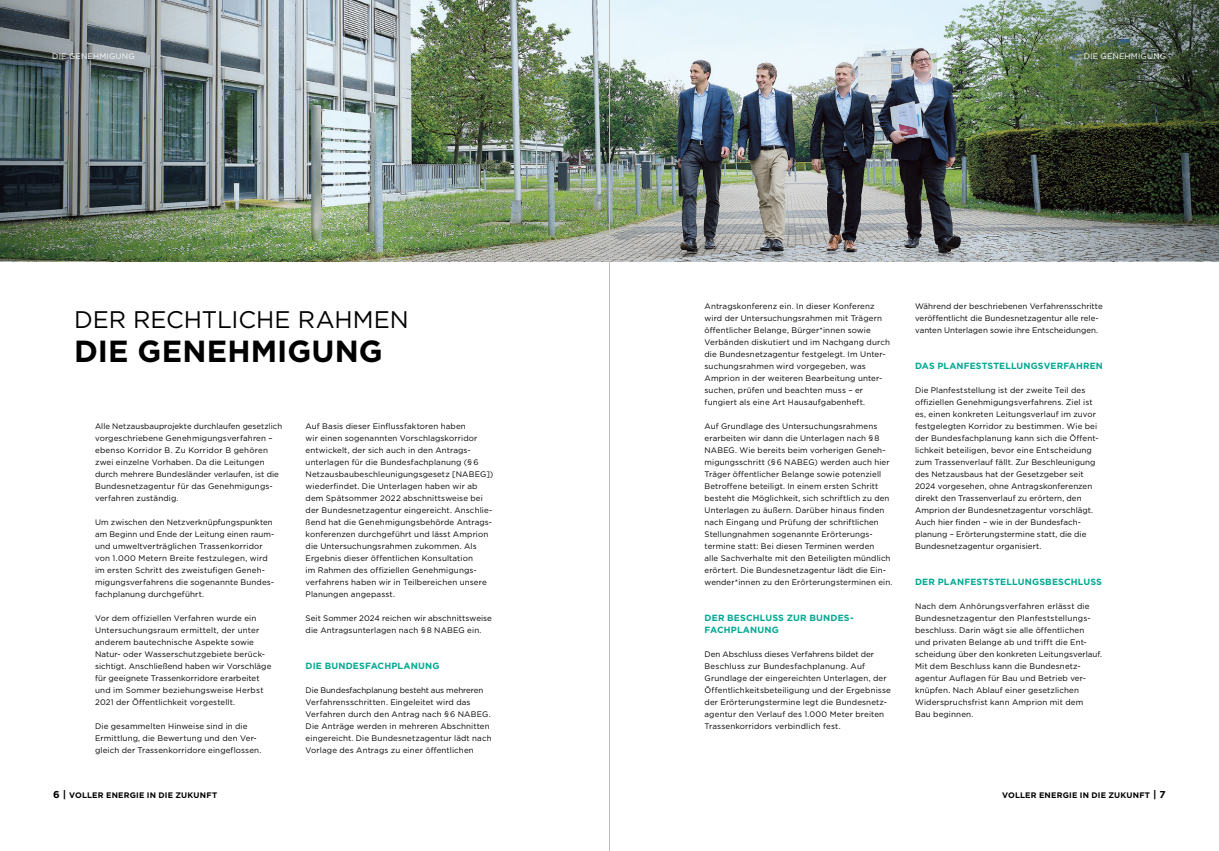
<style>
.page{position:relative;width:1219px;height:851px;background:#fff}
.page>*{position:absolute;margin:0;border:0;box-sizing:border-box;transform-origin:0 0}
.t1{font:700 30.5px "Gotham";letter-spacing:.005em;color:#000}
.t2{font:24px "Gotham";letter-spacing:-.005em;color:#000}
.t3{font:700 9px/12px "Gotham";letter-spacing:.02em;color:#00a993}
.t4{font:8px/12px "Gotham";letter-spacing:.015em;color:#000}
.t5{font:700 8px "Gotham";letter-spacing:.025em;color:#000}
.t6{font:8px "Gotham";letter-spacing:.025em;color:#fff}
.s1{font-size:10px}
</style>
<div class="page">
<img style="left:610px;top:0;width:157px;height:261px">
<img style="left:0;top:0;width:609px;height:261px">
<img style="left:767px;top:0;width:452px;height:261px">
<hr style="left:609px;top:0;width:1px;height:850px;background:#bebdbc">
<p class="t6" style="left:52px;top:51px;width:84px">DIE GENEHMIGUNG</p>
<p class="t6" style="left:1084px;top:51px;width:84px">DIE GENEHMIGUNG</p>
<h2 class="t2" style="left:74px;top:304px;width:336px">DER RECHTLICHE RAHMEN</h2>
<h1 class="t1" style="left:74px;top:331px;width:310px">DIE GENEHMIGUNG</h1>
<p class="t4" style="left:95px;top:420px;width:189px">Alle Netzausbauprojekte durchlaufen gesetzlich vorgeschriebene Genehmigungsverfahren – ebenso Korridor B. Zu Korridor B gehören zwei einzelne Vorhaben. Da die Leitungen durch mehrere Bundesländer verlaufen, ist die Bundesnetzagentur für das Genehmigungs&shy;verfahren zuständig.</p>
<p class="t4" style="left:95px;top:516px;width:181px">Um zwischen den Netzverknüpfungspunkten am Beginn und Ende der Leitung einen raum&shy;und umweltverträglichen Trassenkorridor von 1.000 Metern Breite festzulegen, wird im ersten Schritt des zweistufigen Geneh&shy;migungsverfahrens die sogenannte Bundes&shy;fachplanung durchgeführt.</p>
<p class="t4" style="left:95px;top:612px;width:178px">Vor dem offiziellen Verfahren wurde ein Untersuchungsraum ermittelt, der unter anderem bautechnische Aspekte sowie Natur- oder Wasserschutzgebiete berück&shy;sichtigt. Anschließend haben wir Vorschläge für geeignete Trassenkorridore erarbeitet und im Sommer beziehungsweise Herbst 2021 der Öffentlichkeit vorgestellt.</p>
<p class="t4" style="left:95px;top:720px;width:168px">Die gesammelten Hinweise sind in die<br>Ermittlung, die Bewertung und den Ver&shy;gleich der Trassenkorridore eingeflossen.</p>
<p class="t4" style="left:306px;top:420px;width:189px">Auf Basis dieser Einflussfaktoren haben<br>wir einen sogenannten Vorschlagskorridor entwickelt, der sich auch in den Antrags&shy;unterlagen für die Bundesfachplanung (§ 6<br>Netzausbaubeschleunigungsgesetz [NABEG]) wiederfindet. Die Unterlagen haben wir ab dem Spätsommer 2022 abschnittsweise bei der Bundesnetzagentur eingereicht. Anschlie&shy;ßend hat die Genehmigungsbehörde Antrags&shy;konferenzen durchgeführt und lässt Amprion die Untersuchungsrahmen zukommen. Als Ergebnis dieser öffentlichen Konsultation<br>im Rahmen des offiziellen Genehmigungs&shy;verfahrens haben wir in Teilbereichen unsere Planungen angepasst.</p>
<p class="t4" style="left:306px;top:612px;width:188px">Seit Sommer 2024 reichen wir abschnittsweise die Antragsunterlagen nach § 8 NABEG ein.</p>
<p class="t3" style="left:306px;top:659px;width:135px">DIE BUNDESFACHPLANUNG</p>
<p class="t4" style="left:306px;top:684px;width:188px">Die Bundesfachplanung besteht aus mehreren Verfahrensschritten. Eingeleitet wird das Verfahren durch den Antrag nach § 6 NABEG.<br>Die Anträge werden in mehreren Abschnitten eingereicht. Die Bundesnetzagentur lädt nach Vorlage des Antrags zu einer öffentlichen</p>
<p class="t4" style="left:705px;top:300px;width:187px">Antragskonferenz ein. In dieser Konferenz wird der Untersuchungsrahmen mit Trägern öffentlicher Belange, Bürger*innen sowie Verbänden diskutiert und im Nachgang durch die Bundesnetzagentur festgelegt. Im Unter&shy;suchungsrahmen wird vorgegeben, was Amprion in der weiteren Bearbeitung unter&shy;suchen, prüfen und beachten muss – er fungiert als eine Art Hausaufgabenheft.</p>
<p class="t4" style="left:705px;top:420px;width:189px">Auf Grundlage des Untersuchungsrahmens erarbeiten wir dann die Unterlagen nach § 8<br>NABEG. Wie bereits beim vorherigen Geneh&shy;migungsschritt (§ 6 NABEG) werden auch hier Träger öffentlicher Belange sowie potenziell Betroffene beteiligt. In einem ersten Schritt besteht die Möglichkeit, sich schriftlich zu den Unterlagen zu äußern. Darüber hinaus finden nach Eingang und Prüfung der schriftlichen Stellungnahmen sogenannte Erörterungs&shy;termine statt: Bei diesen Terminen werden<br>alle Sachverhalte mit den Beteiligten mündlich erörtert. Die Bundesnetzagentur lädt die Ein&shy;wender*innen zu den Erörterungsterminen ein.</p>
<p class="t3" style="left:705px;top:611px;width:150px">DER BESCHLUSS ZUR BUNDES-<br>FACHPLANUNG</p>
<p class="t4" style="left:705px;top:648px;width:188px">Den Abschluss dieses Verfahrens bildet der Beschluss zur Bundesfachplanung. Auf Grundlage der eingereichten Unterlagen, der Öffentlichkeitsbeteiligung und der Ergebnisse der Erörterungstermine legt die Bundesnetz&shy;agentur den Verlauf des 1.000 Meter breiten Trassenkorridors verbindlich fest.</p>
<p class="t4" style="left:915px;top:300px;width:189px">Während der beschriebenen Verfahrensschritte veröffentlicht die Bundesnetzagentur alle rele&shy;vanten Unterlagen sowie ihre Entscheidungen.</p>
<p class="t3" style="left:915px;top:359px;width:189px">DAS PLANFESTSTELLUNGSVERFAHREN</p>
<p class="t4" style="left:915px;top:384px;width:185px">Die Planfeststellung ist der zweite Teil des offiziellen Genehmigungsverfahrens. Ziel ist es, einen konkreten Leitungsverlauf im zuvor festgelegten Korridor zu bestimmen. Wie bei der Bundesfachplanung kann sich die Öffent&shy;lichkeit beteiligen, bevor eine Entscheidung zum Trassenverlauf fällt. Zur Beschleunigung des Netzausbaus hat der Gesetzgeber seit 2024 vorgesehen, ohne Antragskonferenzen direkt den Trassenverlauf zu erörtern, den Amprion der Bundesnetzagentur vorschlägt.<br>Auch hier finden – wie in der Bundesfach&shy;planung – Erörterungstermine statt, die die Bundesnetzagentur organisiert.</p>
<p class="t3" style="left:915px;top:575px;width:188px">DER PLANFESTSTELLUNGSBESCHLUSS</p>
<p class="t4" style="left:915px;top:600px;width:189px">Nach dem Anhörungsverfahren erlässt die Bundesnetzagentur den Planfeststellungs&shy;beschluss. Darin wägt sie alle öffentlichen<br>und privaten Belange ab und trifft die Ent&shy;scheidung über den konkreten Leitungsverlauf.<br>Mit dem Beschluss kann die Bundesnetz&shy;agentur Auflagen für Bau und Betrieb ver&shy;knüpfen. Nach Ablauf einer gesetzlichen Widerspruchsfrist kann Amprion mit dem<br>Bau beginnen.</p>
<p class="t5" style="left:53px;top:789px;width:166px"><span class="s1">6 |</span> VOLLER ENERGIE IN DIE ZUKUNFT</p>
<p class="t5" style="left:1002px;top:789px;width:165px">VOLLER ENERGIE IN DIE ZUKUNFT <span class="s1">| 7</span></p>
</div>
